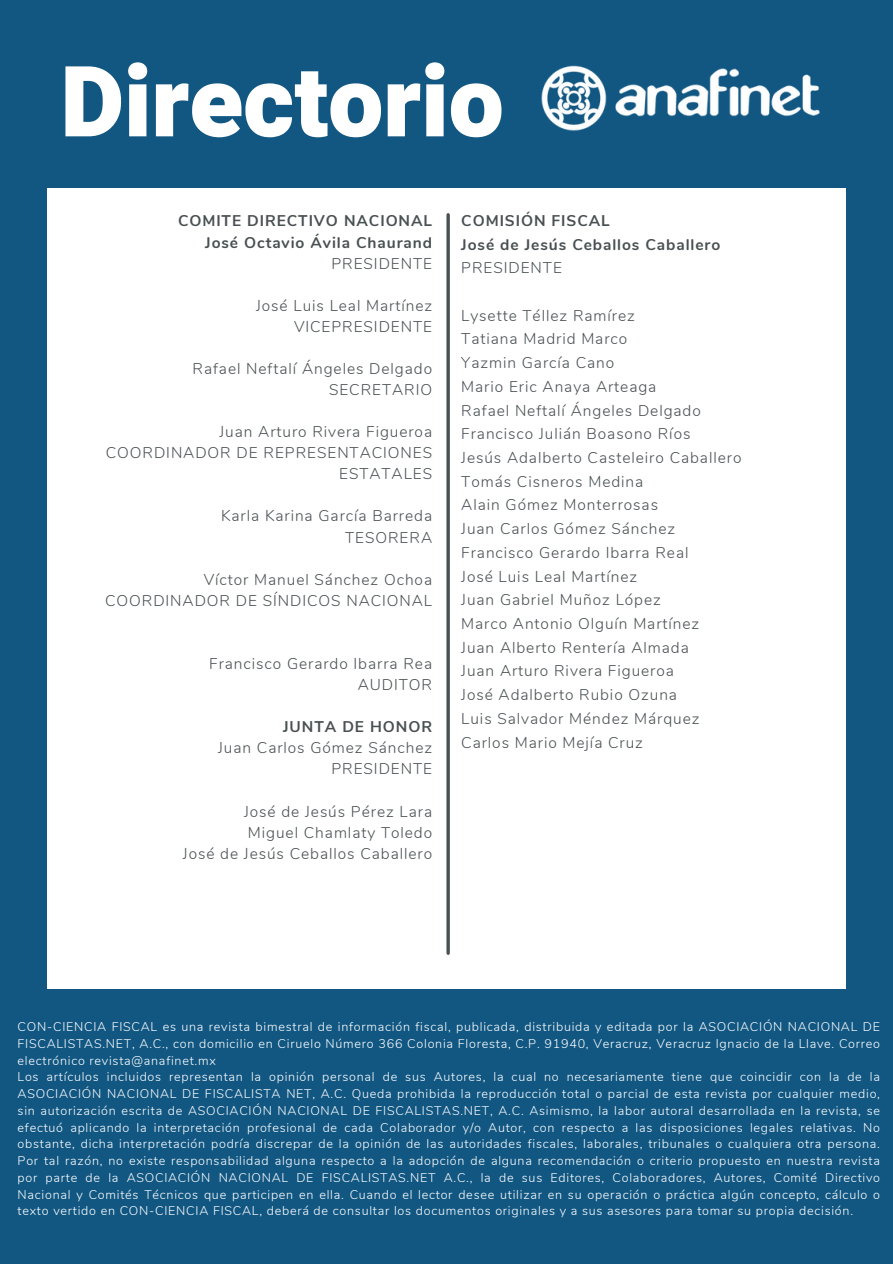
<style>
.page{position:relative;width:893px;height:1264px;background:#fff}
.page>*{position:absolute;margin:0;border:0;box-sizing:border-box;transform-origin:0 0}
.t1{font:900 98.25px "Heebo";color:#fff}
.t2{font:300 15.45px/21px "Nunito";letter-spacing:.06em;color:#495052;text-align:right}
.t3{font:700 15.45px "Nunito";letter-spacing:.06em;color:#495052}
.t4{font:700 15.45px "Nunito Sans";letter-spacing:.06em;color:#495052}
.t5{font:300 12.6px/16.6px "Nunito";letter-spacing:.06em;color:#fff;text-align:justify}
</style>
<div class="page">
<div style="left:0;top:0;width:892px;height:1263px;background:#115782"></div>
<div style="left:47px;top:188px;width:799px;height:1022px;background:#fff"></div>
<div style="left:0;top:989px;width:892px;height:274px;background:#115782"></div>
<svg style="left:446px;top:215px;width:4px;height:738px;background:#646a6c"></svg>
<img style="left:541px;top:65px;width:279px;height:66px">
<p class="t1" style="left:61px;top:33px;width:444px">Directorio</p>
<p class="t4" style="left:178px;top:211px;width:256px">COMITE DIRECTIVO NACIONAL</p>
<p class="t3" style="left:205px;top:232px;width:228px">José Octavio Ávila Chaurand</p>
<p class="t2" style="left:331px;top:253px;width:102px">PRESIDENTE</p>
<p class="t2" style="left:256px;top:295px;width:177px">José Luis Leal Martínez</p>
<p class="t2" style="left:294px;top:316px;width:140px">VICEPRESIDENTE</p>
<p class="t2" style="left:192px;top:358px;width:241px">Rafael Neftalí Ángeles Delgado</p>
<p class="t2" style="left:329px;top:379px;width:104px">SECRETARIO</p>
<p class="t2" style="left:219px;top:421px;width:214px">Juan Arturo Rivera Figueroa</p>
<p class="t2" style="left:106px;top:442px;width:328px">COORDINADOR DE REPRESENTACIONES<br>ESTATALES</p>
<p class="t2" style="left:221px;top:506px;width:212px">Karla Karina García Barreda</p>
<p class="t2" style="left:345px;top:527px;width:88px">TESORERA</p>
<p class="t2" style="left:204px;top:569px;width:230px">Víctor Manuel Sánchez Ochoa</p>
<p class="t2" style="left:105px;top:590px;width:328px">COORDINADOR DE SÍNDICOS NACIONAL</p>
<p class="t2" style="left:209px;top:653px;width:224px">Francisco Gerardo Ibarra Rea</p>
<p class="t2" style="left:358px;top:674px;width:76px">AUDITOR</p>
<p class="t4" style="left:283px;top:716px;width:150px">JUNTA DE HONOR</p>
<p class="t2" style="left:218px;top:737px;width:215px">Juan Carlos Gómez Sánchez</p>
<p class="t2" style="left:331px;top:758px;width:102px">PRESIDENTE</p>
<p class="t2" style="left:244px;top:801px;width:189px">José de Jesús Pérez Lara</p>
<p class="t2" style="left:248px;top:822px;width:186px">Miguel Chamlaty Toledo</p>
<p class="t2" style="left:183px;top:843px;width:251px">José de Jesús Ceballos Caballero</p>
<p class="t4" style="left:461px;top:210px;width:150px">COMISIÓN FISCAL</p>
<p class="t3" style="left:461px;top:234px;width:260px">José de Jesús Ceballos Caballero</p>
<p class="t2" style="left:461px;top:258px;width:102px">PRESIDENTE</p>
<p class="t2" style="left:461px;top:305px;width:175px">Lysette Téllez Ramírez</p>
<p class="t2" style="left:461px;top:329px;width:167px">Tatiana Madrid Marco</p>
<p class="t2" style="left:461px;top:352px;width:154px">Yazmin García Cano</p>
<p class="t2" style="left:461px;top:376px;width:197px">Mario Eric Anaya Arteaga</p>
<p class="t2" style="left:461px;top:400px;width:241px">Rafael Neftalí Ángeles Delgado</p>
<p class="t2" style="left:461px;top:424px;width:231px">Francisco Julián Boasono Ríos</p>
<p class="t2" style="left:461px;top:447px;width:281px">Jesús Adalberto Casteleiro Caballero</p>
<p class="t2" style="left:461px;top:471px;width:183px">Tomás Cisneros Medina</p>
<p class="t2" style="left:461px;top:495px;width:198px">Alain Gómez Monterrosas</p>
<p class="t2" style="left:461px;top:518px;width:215px">Juan Carlos Gómez Sánchez</p>
<p class="t2" style="left:461px;top:542px;width:229px">Francisco Gerardo Ibarra Real</p>
<p class="t2" style="left:461px;top:566px;width:177px">José Luis Leal Martínez</p>
<p class="t2" style="left:461px;top:589px;width:201px">Juan Gabriel Muñoz López</p>
<p class="t2" style="left:461px;top:613px;width:239px">Marco Antonio Olguín Martínez</p>
<p class="t2" style="left:461px;top:637px;width:229px">Juan Alberto Rentería Almada</p>
<p class="t2" style="left:461px;top:660px;width:214px">Juan Arturo Rivera Figueroa</p>
<p class="t2" style="left:461px;top:684px;width:217px">José Adalberto Rubio Ozuna</p>
<p class="t2" style="left:461px;top:708px;width:240px">Luis Salvador Méndez Márquez</p>
<p class="t2" style="left:461px;top:732px;width:183px">Carlos Mario Mejía Cruz</p>
<p class="t5" style="left:18px;top:1018px;width:863px">CON-CIENCIA FISCAL es una revista bimestral de información fiscal, publicada, distribuida y editada por la ASOCIACIÓN NACIONAL DE FISCALISTAS.NET, A.C., con domicilio en Ciruelo Número 366 Colonia Floresta, C.P. 91940, Veracruz, Veracruz Ignacio de la Llave. Correo electrónico revista@anafinet.mx</p>
<p class="t5" style="left:18px;top:1068px;width:863px">Los artículos incluidos representan la opinión personal de sus Autores, la cual no necesariamente tiene que coincidir con la de la ASOCIACIÓN NACIONAL DE FISCALISTA NET, A.C. Queda prohibida la reproducción total o parcial de esta revista por cualquier medio, sin autorización escrita de ASOCIACIÓN NACIONAL DE FISCALISTAS.NET, A.C. Asimismo, la labor autoral desarrollada en la revista, se efectuó aplicando la interpretación profesional de cada Colaborador y/o Autor, con respecto a las disposiciones legales relativas. No obstante, dicha interpretación podría discrepar de la opinión de las autoridades fiscales, laborales, tribunales o cualquiera otra persona.<br>Por tal razón, no existe responsabilidad alguna respecto a la adopción de alguna recomendación o criterio propuesto en nuestra revista por parte de la ASOCIACIÓN NACIONAL DE FISCALISTAS.NET A.C., la de sus Editores, Colaboradores, Autores, Comité Directivo Nacional y Comités Técnicos que participen en ella. Cuando el lector desee utilizar en su operación o práctica algún concepto, cálculo o texto vertido en CON-CIENCIA FISCAL, deberá de consultar los documentos originales y a sus asesores para tomar su propia decisión.</p>
</div>
